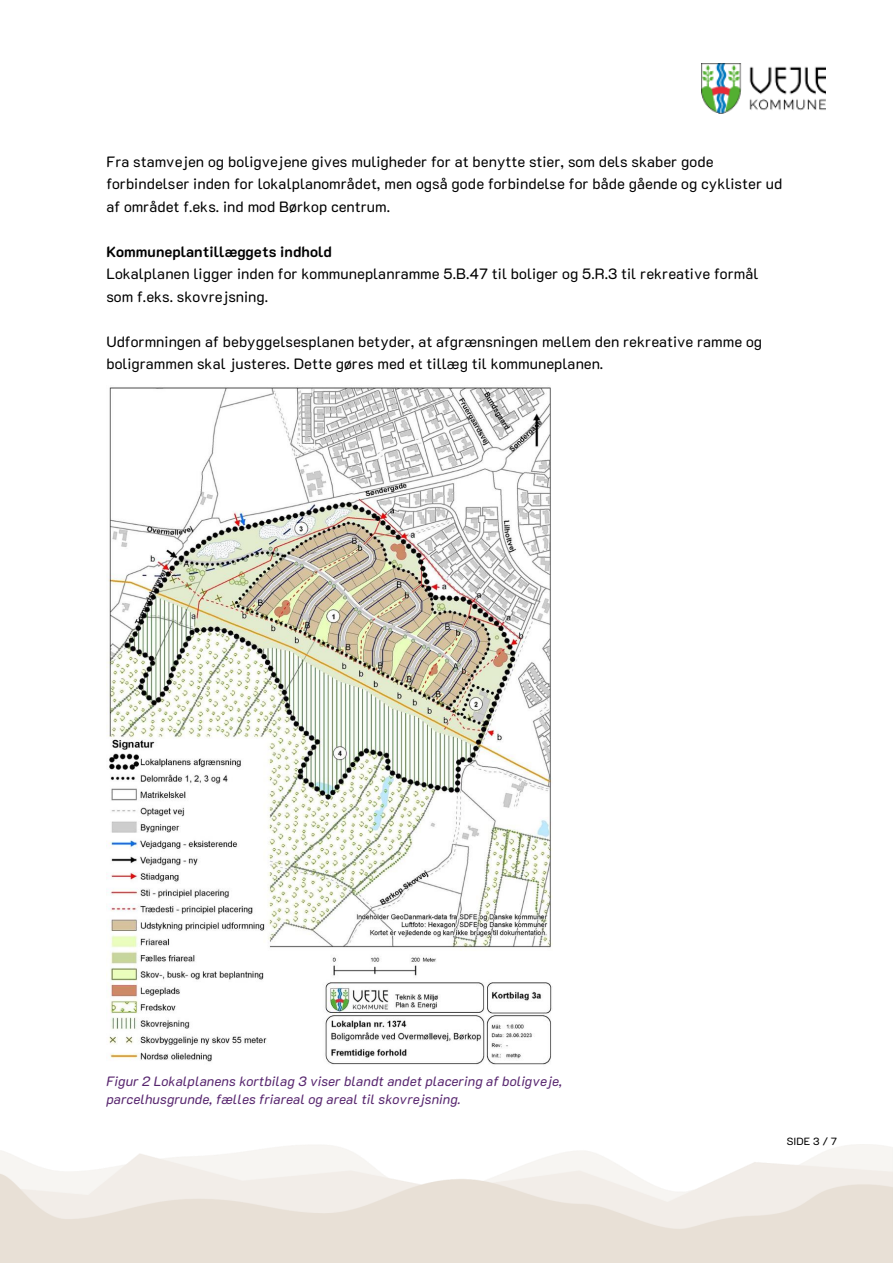
<style>
.page{position:relative;width:893px;height:1263px;background:#fff}
.page>*{position:absolute;margin:0;border:0;box-sizing:border-box;transform-origin:0 0}
.t1{font:15px/22.5px "K2 D";color:#000}
.t2{font:700 15px "K2 D";color:#000}
.t3{font:italic 13.5px/17.7px "K2 D";color:#57256e}
.t4{font:10.5px "K2 D";color:#000}
</style>
<div class="page">
<img style="left:702px;top:64px;width:123px;height:49px">
<img style="left:106px;top:386px;width:446px;height:679px">
<p class="t1" style="left:106px;top:150px;width:678px">Fra stamvejen og boligvejene gives muligheder for at benytte stier, som dels skaber gode forbindelser inden for lokalplanområdet, men også gode forbindelse for både gående og cyklister ud af området f.eks. ind mod Børkop centrum.</p>
<h1 class="t2" style="left:106px;top:241px;width:227px">Kommuneplantillæggets indhold</h1>
<p class="t1" style="left:106px;top:262px;width:654px">Lokalplanen ligger inden for kommuneplanramme 5.B.47 til boliger og 5.R.3 til rekreative formål som f.eks. skovrejsning.</p>
<p class="t1" style="left:106px;top:330px;width:657px">Udformningen af bebyggelsesplanen betyder, at afgrænsningen mellem den rekreative ramme og boligrammen skal justeres. Dette gøres med et tillæg til kommuneplanen.</p>
<p class="t3" style="left:106px;top:1072px;width:457px">Figur 2 Lokalplanens kortbilag 3 viser blandt andet placering af boligveje, parcelhusgrunde, fælles friareal og areal til skovrejsning.</p>
<p class="t4" style="left:787px;top:1133px;width:52px">SIDE 3 / 7</p>
</div>
